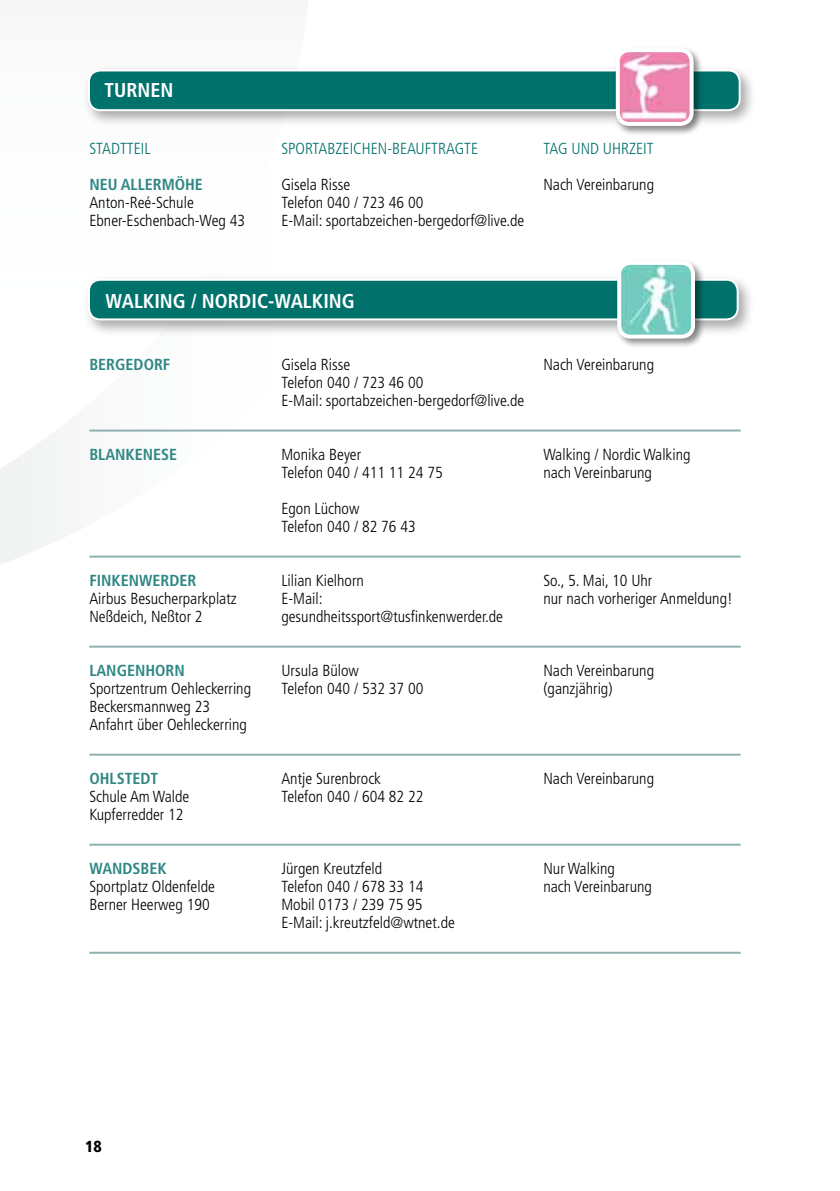
<style>
.page{position:relative;width:840px;height:1191px;background:#fff}
.page>*{position:absolute;margin:0;border:0;box-sizing:border-box;transform-origin:0 0}
.t1{font:700 condensed 20px "Frutiger";color:#fff}
.t2{font:300 condensed 16px/18px "Frutiger";color:#000}
.t3{font:700 condensed 16px "Frutiger";color:#2e8784}
.t4{font:300 condensed 16px "Frutiger";color:#00716b}
.t5{font:900 condensed 16px "Frutiger";color:#000}
</style>
<div class="page">
<svg style="left:0;top:431px;width:447px;height:134px"></svg>
<svg style="left:0;top:427px;width:308px;height:41px"></svg>
<hr style="left:89px;top:429px;width:651px;height:2px;background:#8fb1ae">
<hr style="left:89px;top:555px;width:651px;height:2px;background:#8fb1ae">
<hr style="left:89px;top:645px;width:651px;height:2px;background:#8fb1ae">
<hr style="left:89px;top:753px;width:651px;height:2px;background:#8fb1ae">
<hr style="left:89px;top:843px;width:651px;height:2px;background:#8fb1ae">
<hr style="left:89px;top:951px;width:651px;height:2px;background:#8fb1ae">
<div style="left:83px;top:273px;width:671px;height:64px;background:#000;opacity:.35"></div>
<div style="left:89px;top:280px;width:648px;height:39px;background:#00716b;border-radius:11px"></div>
<div style="left:88px;top:279px;width:650px;height:41px;border:2px solid #fff;border-radius:11px"></div>
<div style="left:614px;top:259px;width:90px;height:90px;background:#000;opacity:.46"></div>
<img style="left:619px;top:263px;width:73px;height:73px">
<div style="left:617px;top:261px;width:77px;height:77px;border:4px solid #fff;border-radius:11px"></div>
<div style="left:83px;top:64px;width:673px;height:64px;background:#000;opacity:.35"></div>
<div style="left:89px;top:70px;width:650px;height:40px;background:#00716b;border-radius:11px"></div>
<div style="left:88px;top:69px;width:652px;height:42px;border:2px solid #fff;border-radius:11px"></div>
<div style="left:613px;top:46px;width:90px;height:90px;background:#000;opacity:.46"></div>
<img style="left:617px;top:50px;width:74px;height:74px">
<div style="left:615px;top:48px;width:78px;height:78px;border:4px solid #fff;border-radius:11px"></div>
<p class="t1" style="left:104px;top:78px;width:70px">TURNEN</p>
<p class="t4" style="left:89px;top:139px;width:15px">Stadtteil</p>
<p class="t3" style="left:89px;top:175px;width:113px">NEU ALLERMÖHE</p>
<p class="t2" style="left:89px;top:193px;width:157px">Anton-Reé-Schule<br>Ebner-Eschenbach-Weg 43</p>
<p class="t4" style="left:281px;top:139px;width:16px">Sportabzeichen</p>
<p class="t4" style="left:387px;top:139px;width:22px">-Beauftragte</p>
<p class="t2" style="left:281px;top:175px;width:244px">Gisela Risse<br>Telefon 040 / 723 46 00<br>E-Mail: sportabzeichen-bergedorf@live.de</p>
<p class="t4" style="left:543px;top:139px;width:38px">Tag und</p>
<p class="t4" style="left:602px;top:139px;width:17px">Uhrzeit</p>
<p class="t2" style="left:543px;top:175px;width:112px">Nach Vereinbarung</p>
<p class="t1" style="left:105px;top:290px;width:251px">WALKING / NORDIC-WALKING</p>
<p class="t3" style="left:89px;top:355px;width:82px">BERGEDORF</p>
<p class="t3" style="left:89px;top:445px;width:87px">BLANKENESE</p>
<p class="t3" style="left:89px;top:571px;width:108px">FINKENWERDER</p>
<p class="t2" style="left:89px;top:589px;width:149px">Airbus Besucherparkplatz<br>Neßdeich, Neßtor 2</p>
<p class="t3" style="left:89px;top:661px;width:97px">LANGENHORN</p>
<p class="t2" style="left:89px;top:679px;width:163px">Sportzentrum Oehleckerring<br>Beckersmannweg 23<br>Anfahrt über Oehleckerring</p>
<p class="t3" style="left:89px;top:769px;width:70px">OHLSTEDT</p>
<p class="t2" style="left:89px;top:787px;width:101px">Schule Am Walde<br>Kupferredder 12</p>
<p class="t3" style="left:89px;top:859px;width:79px">WANDSBEK</p>
<p class="t2" style="left:89px;top:877px;width:127px">Sportplatz Oldenfelde<br>Berner Heerweg 190</p>
<p class="t2" style="left:281px;top:355px;width:244px">Gisela Risse<br>Telefon 040 / 723 46 00<br>E-Mail: sportabzeichen-bergedorf@live.de</p>
<p class="t2" style="left:281px;top:445px;width:163px">Monika Beyer<br>Telefon 040 / 411 11 24 75</p>
<p class="t2" style="left:281px;top:499px;width:136px">Egon Lüchow<br>Telefon 040 / 82 76 43</p>
<p class="t2" style="left:281px;top:571px;width:223px">Lilian Kielhorn<br>E-Mail: gesundheitssport@tusfinkenwerder.de</p>
<p class="t2" style="left:281px;top:661px;width:143px">Ursula Bülow<br>Telefon 040 / 532 37 00</p>
<p class="t2" style="left:281px;top:769px;width:143px">Antje Surenbrock<br>Telefon 040 / 604 82 22</p>
<p class="t2" style="left:281px;top:859px;width:175px">Jürgen Kreutzfeld<br>Telefon 040 / 678 33 14<br>Mobil 0173 / 239 75 95<br>E-Mail: j.kreutzfeld@wtnet.de</p>
<p class="t2" style="left:543px;top:355px;width:112px">Nach Vereinbarung</p>
<p class="t2" style="left:543px;top:445px;width:148px">Walking / Nordic Walking nach Vereinbarung</p>
<p class="t2" style="left:543px;top:571px;width:191px">So., 5. Mai, 10 Uhr<br>nur nach vorheriger Anmeldung!</p>
<p class="t2" style="left:543px;top:661px;width:112px">Nach Vereinbarung (ganzjährig)</p>
<p class="t2" style="left:543px;top:769px;width:112px">Nach Vereinbarung</p>
<p class="t2" style="left:543px;top:859px;width:110px">Nur Walking<br>nach Vereinbarung</p>
<p class="t5" style="left:85px;top:1136px;width:18px">18</p>
</div>
